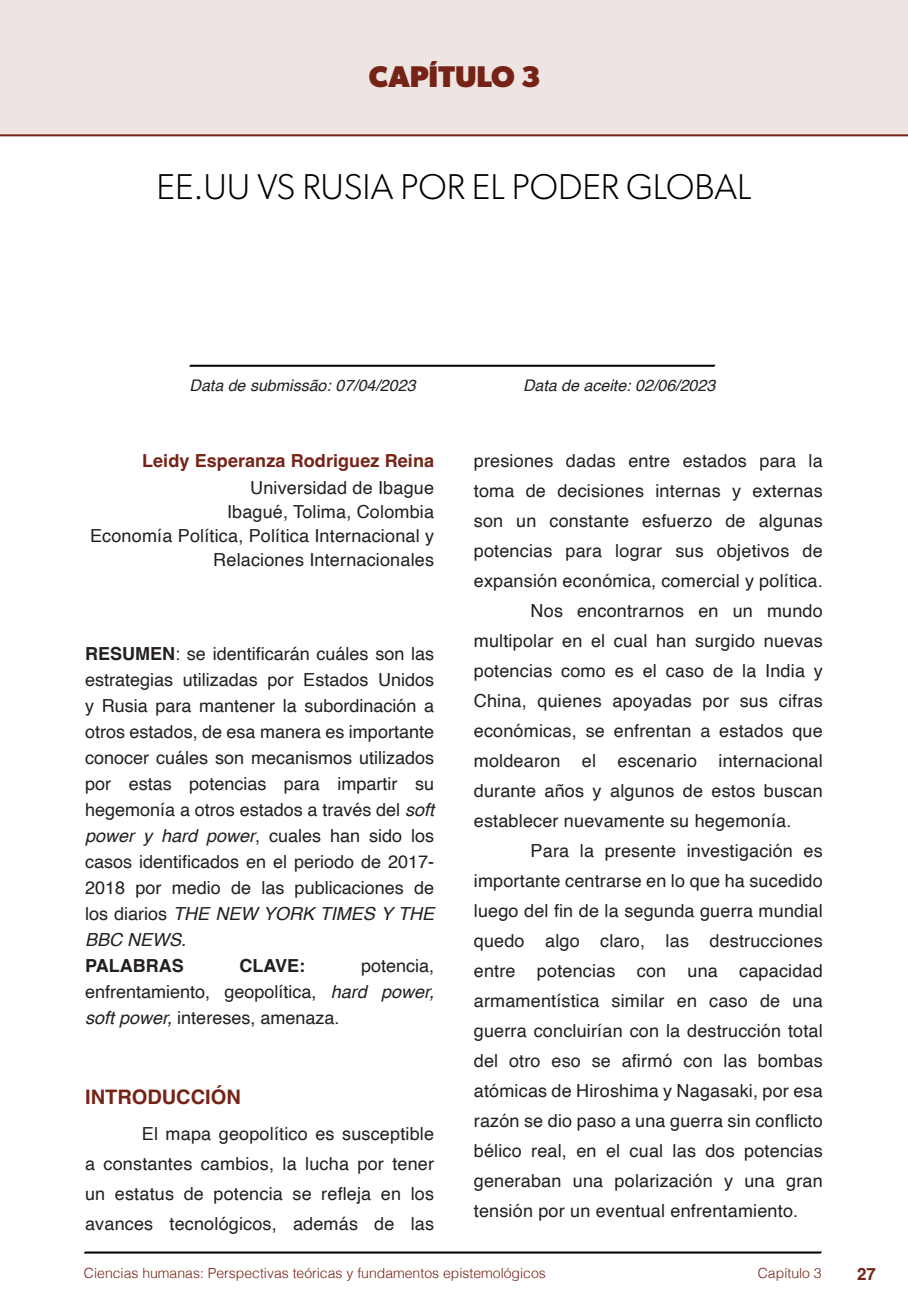
<style>
.page{position:relative;width:908px;height:1304px;background:#fff}
.page>*{position:absolute;margin:0;border:0;box-sizing:border-box;transform-origin:0 0}
.t1{font:300 36px "Gibson";color:#000}
.t2{font:700 30px "Gibson";color:#752317}
.t3{font:700 20px "Helvetica";color:#752317}
.t4{font:18px/26px "Helvetica";letter-spacing:.01em;color:#231f20;text-align:justify}
.t5{font:700 18px "Helvetica";letter-spacing:.005em;color:#752317}
.t6{font:700 18px "Helvetica";color:#231f20}
.t7{font:700 16.8px "Helvetica";color:#752317}
.t8{font:italic 16px "Helvetica";color:#231f20}
.t9{font:300 14px "Helvetica";color:#752317}
.s1{font-weight:700}
.s2{font-style:italic}
</style>
<div class="page">
<svg style="left:84px;top:1251px;width:737px;height:3px;background:#515151"></svg>
<svg style="left:189px;top:364px;width:526px;height:3px;background:#4f4f4f"></svg>
<div style="left:0;top:0;width:907px;height:136px;background:#eee4e1"></div>
<div style="left:44px;top:72px;width:68px;height:61px;background:#eee4e1"></div>
<h2 class="t2" style="left:369px;top:58px;width:173px">CAPÍTULO 3</h2>
<h1 class="t1" style="left:156px;top:165px;width:596px">EE.UU VS RUSIA POR EL PODER GLOBAL</h1>
<p class="t8" style="left:189px;top:373px;width:227px">Data de submissão: 07/04/2023</p>
<p class="t8" style="left:523px;top:373px;width:194px">Data de aceite: 02/06/2023</p>
<p class="t5" style="left:142px;top:450px;width:293px">Leidy Esperanza Rodriguez Reina</p>
<p class="t4" style="left:90px;top:477px;width:345px;line-height:24px;text-align:right">Universidad de Ibague<br>Ibagué, Tolima, Colombia<br>Economía Política, Política Internacional y<br>Relaciones Internacionales</p>
<p class="t4" style="left:85px;top:642px;width:350px"><span class="s1">RESUMEN</span>: se identificarán cuáles son las estrategias utilizadas por Estados Unidos y Rusia para mantener la subordinación a otros estados, de esa manera es importante conocer cuáles son mecanismos utilizados por estas potencias para impartir su hegemonía a otros estados a través del <span class="s2">soft power y hard power</span>, cuales han sido los casos identificados en el periodo de 2017- 2018 por medio de las publicaciones de los diarios <span class="s2">THE NEW YORK TIMES Y THE BBC NEWS.</span></p>
<p class="t6" style="left:85px;top:955px;width:100px">PALABRAS</p>
<p class="t6" style="left:239px;top:955px;width:67px">CLAVE:</p>
<p class="t4" style="left:85px;top:953px;width:350px;text-indent:276px">potencia, enfrentamiento, geopolítica, <span class="s2">hard power, soft power,</span> intereses, amenaza.</p>
<p class="t3" style="left:85px;top:1085px;width:157px">INTRODUCCIÓN</p>
<p class="t4" style="left:85px;top:1119px;width:350px;line-height:30px;text-indent:57px">El mapa geopolítico es susceptible a constantes cambios, la lucha por tener un estatus de potencia se refleja en los avances tecnológicos, además de las</p>
<p class="t4" style="left:473px;top:448px;width:350px">presiones dadas entre estados para la</p>
<p class="t4" style="left:473px;top:478px;width:350px">toma de decisiones internas y externas</p>
<p class="t4" style="left:473px;top:508px;width:350px">son un constante esfuerzo de algunas</p>
<p class="t4" style="left:473px;top:538px;width:350px">potencias para lograr sus objetivos de</p>
<p class="t4" style="left:473px;top:568px;width:350px">expansión económica, comercial y política.</p>
<p class="t4" style="left:530px;top:598px;width:293px">Nos encontrarnos en un mundo</p>
<p class="t4" style="left:473px;top:628px;width:350px">multipolar en el cual han surgido nuevas</p>
<p class="t4" style="left:473px;top:658px;width:350px">potencias como es el caso de la India y</p>
<p class="t4" style="left:473px;top:688px;width:350px">China, quienes apoyadas por sus cifras</p>
<p class="t4" style="left:473px;top:718px;width:350px">económicas, se enfrentan a estados que</p>
<p class="t4" style="left:473px;top:748px;width:350px">moldearon el escenario internacional</p>
<p class="t4" style="left:473px;top:778px;width:350px">durante años y algunos de estos buscan</p>
<p class="t4" style="left:473px;top:808px;width:319px">establecer nuevamente su hegemonía.</p>
<p class="t4" style="left:530px;top:838px;width:293px">Para la presente investigación es</p>
<p class="t4" style="left:473px;top:868px;width:350px">importante centrarse en lo que ha sucedido</p>
<p class="t4" style="left:473px;top:898px;width:350px">luego del fin de la segunda guerra mundial</p>
<p class="t4" style="left:473px;top:928px;width:350px">quedo algo claro, las destrucciones</p>
<p class="t4" style="left:473px;top:958px;width:350px">entre potencias con una capacidad</p>
<p class="t4" style="left:473px;top:988px;width:350px">armamentística similar en caso de una</p>
<p class="t4" style="left:473px;top:1018px;width:350px">guerra concluirían con la destrucción total</p>
<p class="t4" style="left:473px;top:1048px;width:350px">del otro eso se afirmó con las bombas</p>
<p class="t4" style="left:473px;top:1078px;width:350px">atómicas de Hiroshima y Nagasaki, por esa</p>
<p class="t4" style="left:473px;top:1108px;width:350px">razón se dio paso a una guerra sin conflicto</p>
<p class="t4" style="left:473px;top:1138px;width:350px">bélico real, en el cual las dos potencias</p>
<p class="t4" style="left:473px;top:1168px;width:350px">generaban una polarización y una gran</p>
<p class="t4" style="left:473px;top:1198px;width:326px">tensión por un eventual enfrentamiento.</p>
<p class="t9" style="left:84px;top:1261px;width:463px">Ciencias humanas: Perspectivas teóricas y fundamentos epistemológicos</p>
<p class="t9" style="left:757px;top:1261px;width:65px">Capítulo 3</p>
<p class="t7" style="left:856px;top:1264px;width:20px">27</p>
</div>
